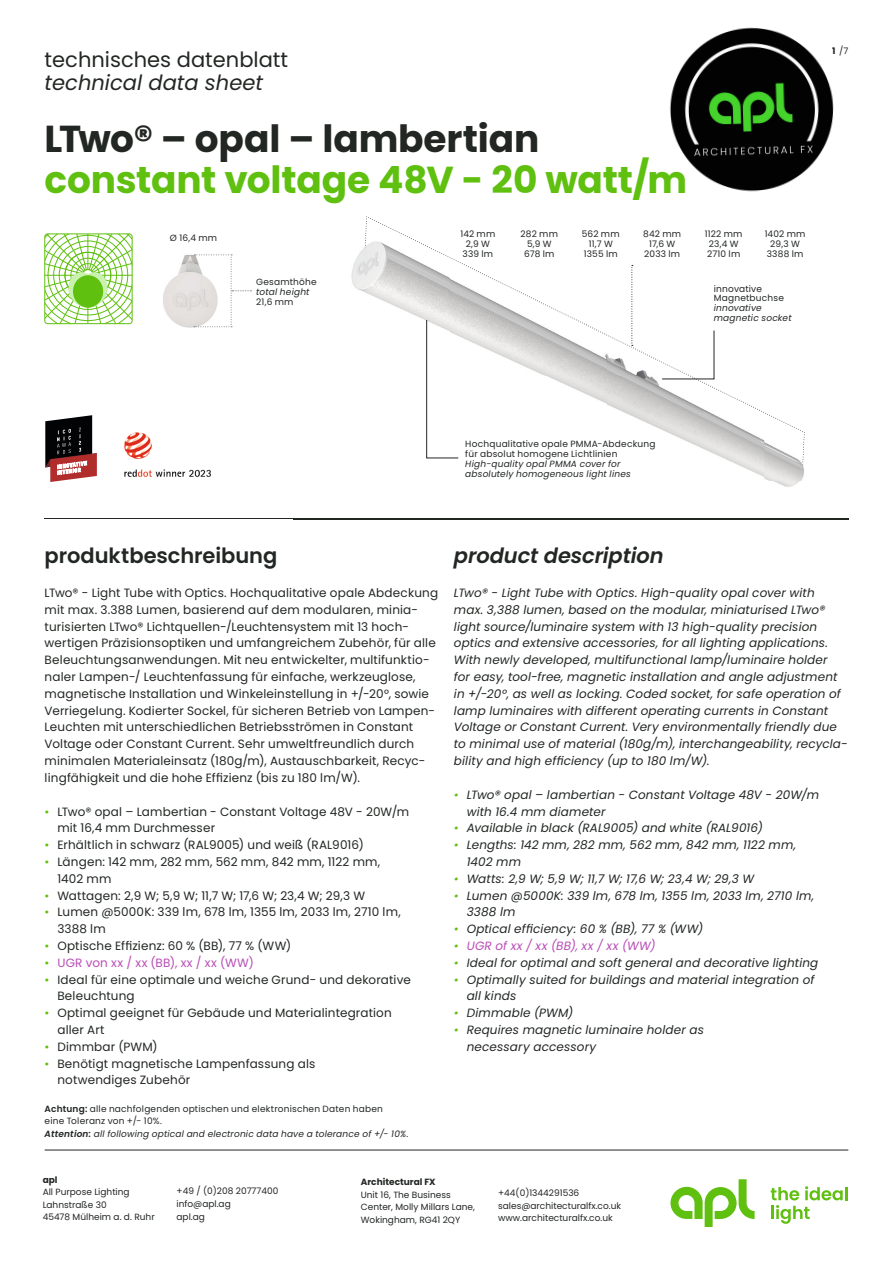
<style>
.page{position:relative;width:893px;height:1263px;background:#fff}
.page>*{position:absolute;margin:0;border:0;box-sizing:border-box;transform-origin:0 0}
.t1{font:700 37.5px "Poppins";letter-spacing:-.005em;color:#5fc00f}
.t2{font:700 37.5px "Poppins";letter-spacing:-.005em;color:#222723}
.t3{font:21px "Poppins";color:#222723}
.t4{font:600 21px "Poppins";letter-spacing:-.005em;color:#222723}
.t5{font:italic 600 21px "Poppins";letter-spacing:-.005em;color:#222723}
.t6{font:italic 21px "Poppins";color:#222723}
.t7{font:12px/16.8px "Poppins";letter-spacing:.015em;color:#222723}
.t8{font:italic 12px/16.8px "Poppins";letter-spacing:.01em;color:#222723}
.t9{font:12px "Poppins";letter-spacing:.03em;color:#b94cb5}
.t10{font:italic 12px "Poppins";letter-spacing:.035em;color:#b94cb5}
.t11{font:9px/9.9px "Poppins";letter-spacing:.02em;color:#222723;text-align:center}
.t12{font:9px/12.6px "Poppins";color:#222723}
.t13{font:italic 9px/9.9px "Poppins";letter-spacing:.02em;color:#222723}
.t14{font:9px/12.6px "Poppins";color:#222723}
.t15{font:700 9px "Poppins";color:#222723}
.t16{font:700 9px "Poppins";color:#222723}
.s1{font-weight:700}
.s2{color:#5fc00f}
.s3{font-weight:600}
.s4{font-weight:600;font-style:italic}
.s5{font-style:italic}
</style>
<div class="page">
<svg style="left:771px;top:1186px;width:76px;height:38px"></svg>
<svg style="left:670px;top:1179px;width:85px;height:48px"></svg>
<hr style="left:45px;top:1150px;width:803px;height:1px;background:#222723">
<hr style="left:45px;top:518px;width:803px;height:1px;background:#222723">
<svg style="left:45px;top:415px;width:52px;height:67px"></svg>
<img style="left:124px;top:432px;width:87px;height:45px">
<img style="left:351px;top:234px;width:309px;height:142px">
<img style="left:764px;top:412px;width:85px;height:108px">
<img style="left:293px;top:376px;width:314px;height:144px">
<img style="left:607px;top:376px;width:157px;height:101px">
<img style="left:293px;top:518px;width:555px;height:1px">
<img style="left:368px;top:218px;width:35px;height:17px">
<img style="left:476px;top:271px;width:35px;height:17px">
<img style="left:586px;top:325px;width:33px;height:16px">
<img style="left:694px;top:378px;width:33px;height:17px">
<svg style="left:364px;top:218px;width:3px;height:47px"></svg>
<img style="left:802px;top:432px;width:3px;height:38px">
<img style="left:163px;top:255px;width:70px;height:73px">
<svg style="left:194px;top:254px;width:57px;height:73px"></svg>
<svg style="left:426px;top:319px;width:33px;height:140px"></svg>
<svg style="left:661px;top:330px;width:54px;height:50px"></svg>
<div style="left:44px;top:233px;width:88px;height:91px;border:1px solid #5fc00f;border-radius:3px"></div>
<svg style="left:45px;top:234px;width:87px;height:90px"></svg>
<div style="left:73px;top:275px;width:30px;height:33px;background:#5fc00f;border-radius:50%"></div>
<svg style="left:631px;top:265px;width:2px;height:81px"></svg>
<img style="left:669px;top:27px;width:165px;height:165px">
<h2 class="t3" style="left:45px;top:47px;width:245px">technisches datenblatt</h2>
<h2 class="t6" style="left:45px;top:70px;width:220px">technical data sheet</h2>
<h1 class="t2" style="left:45px;top:117px;width:496px">LTwo® – opal – lambertian</h1>
<h1 class="t1" style="left:45px;top:158px;width:644px">constant voltage 48V - 20 watt/m</h1>
<p class="t11" style="left:170px;top:233px;width:49px">Ø 16,4 mm</p>
<p class="t11" style="left:256px;top:277px;width:62px">Gesamthöhe</p>
<p class="t13" style="left:256px;top:287px;width:55px">total height</p>
<p class="t11" style="left:256px;top:297px;width:39px">21,6 mm</p>
<p class="t11" style="left:460px;top:229px;width:36px">142 mm<br>2,9 W<br>339 lm</p>
<p class="t11" style="left:521px;top:229px;width:39px">282 mm<br>5,9 W<br>678 lm</p>
<p class="t11" style="left:582px;top:229px;width:39px">562 mm<br>11,7 W<br>1355 lm</p>
<p class="t11" style="left:643px;top:229px;width:39px">842 mm<br>17,6 W<br>2033 lm</p>
<p class="t11" style="left:705px;top:229px;width:39px;text-align:left">1122 mm<br>23,4 W<br>2710 lm</p>
<p class="t11" style="left:765px;top:229px;width:42px">1402 mm<br>29,3 W<br>3388 lm</p>
<p class="t11" style="left:714px;top:283px;width:72px;text-align:left">innovative<br>Magnetbuchse</p>
<p class="t13" style="left:714px;top:303px;width:79px">innovative magnetic socket</p>
<p class="t11" style="left:832px;top:46px;width:18px"><span class="s1">1</span> /7</p>
<p class="t11" style="left:465px;top:439px;width:192px;text-align:left">Hochqualitative opale PMMA-Abdeckung für absolut homogene Lichtlinien</p>
<p class="t13" style="left:465px;top:459px;width:167px">High-quality opal PMMA cover for absolutely homogeneous light lines</p>
<h2 class="t4" style="left:45px;top:544px;width:234px">produktbeschreibung</h2>
<p class="t7" style="left:45px;top:584px;width:395px">LTwo® - Light Tube with Optics. Hochqualitative opale Abdeckung mit max. 3.388 Lumen, basierend auf dem modularen, minia&shy;turisierten LTwo® Lichtquellen-/Leuchtensystem mit 13 hoch&shy;wertigen Präzisionsoptiken und umfangreichem Zubehör, für alle Beleuchtungsanwendungen. Mit neu entwickelter, multifunktio&shy;naler Lampen-/ Leuchtenfassung für einfache, werkzeuglose, magnetische Installation und Winkeleinstellung in +/-20°, sowie Verriegelung. Kodierter Sockel, für sicheren Betrieb von Lampen-Leuchten mit unterschiedlichen Betriebsströmen in Constant Voltage oder Constant Current. Sehr umweltfreundlich durch minimalen Materialeinsatz (180g/m), Austauschbarkeit, Recyc&shy;lingfähigkeit und die hohe Effizienz (bis zu 180 lm/W).</p>
<p class="t7" style="left:57px;top:803px;width:353px;text-indent:-13px"><span class="s2">•</span> LTwo® opal – Lambertian - Constant Voltage 48V - 20W/m mit 16,4 mm Durchmesser</p>
<p class="t7" style="left:45px;top:836px;width:321px"><span class="s2">•</span> Erhältlich in schwarz (RAL9005) und weiß (RAL9016)</p>
<p class="t7" style="left:57px;top:853px;width:324px;text-indent:-13px"><span class="s2">•</span> Längen: 142 mm, 282 mm, 562 mm, 842 mm, 1122 mm,<br>1402 mm</p>
<p class="t7" style="left:45px;top:887px;width:322px"><span class="s2">•</span> Wattagen: 2,9 W; 5,9 W; 11,7 W; 17,6 W; 23,4 W; 29,3 W</p>
<p class="t7" style="left:57px;top:904px;width:345px;text-indent:-13px"><span class="s2">•</span> Lumen @5000K: 339 lm, 678 lm, 1355 lm, 2033 lm, 2710 lm,<br>3388 lm</p>
<p class="t7" style="left:45px;top:937px;width:248px"><span class="s2">•</span> Optische Effizienz: 60 % (BB), 77 % (WW)</p>
<p class="t9" style="left:45px;top:955px;width:211px"><span class="s2">•</span> UGR von xx / xx (BB), xx / xx (WW)</p>
<p class="t7" style="left:57px;top:971px;width:355px;text-indent:-13px"><span class="s2">•</span> Ideal für eine optimale und weiche Grund- und dekorative<br>Beleuchtung</p>
<p class="t7" style="left:57px;top:1004px;width:336px;text-indent:-13px"><span class="s2">•</span> Optimal geeignet für Gebäude und Materialintegration aller Art</p>
<p class="t7" style="left:45px;top:1038px;width:114px"><span class="s2">•</span> Dimmbar (PWM)</p>
<p class="t7" style="left:57px;top:1055px;width:260px;text-indent:-13px"><span class="s2">•</span> Benötigt magnetische Lampenfassung als notwendiges Zubehör</p>
<p class="t11" style="left:45px;top:1102px;width:365px;line-height:12.6px;text-align:left"><span class="s3">Achtung:</span> alle nachfolgenden optischen und elektronischen Daten haben<br>eine Toleranz von +/- 10%.<br><span class="s4">Attention:</span> <span class="s5">all following optical and electronic data have a tolerance of +/- 10%.</span></p>
<h2 class="t5" style="left:454px;top:544px;width:211px">product description</h2>
<p class="t8" style="left:454px;top:584px;width:395px">LTwo® - Light Tube with Optics. High-quality opal cover with<br>max. 3,388 lumen, based on the modular, miniaturised LTwo® light source/luminaire system with 13 high-quality precision optics and extensive accessories, for all lighting applications.<br>With newly developed, multifunctional lamp/luminaire holder<br>for easy, tool-free, magnetic installation and angle adjustment in +/-20°, as well as locking. Coded socket, for safe operation of lamp luminaires with different operating currents in Constant Voltage or Constant Current. Very environmentally friendly due to minimal use of material (180g/m), interchangeability, recycla&shy;bility and high efficiency (up to 180 lm/W).</p>
<p class="t8" style="left:467px;top:786px;width:354px;text-indent:-13px"><span class="s2">•</span> LTwo® opal – lambertian - Constant Voltage 48V - 20W/m with 16.4 mm diameter</p>
<p class="t8" style="left:454px;top:820px;width:310px"><span class="s2">•</span> Available in black (RAL9005) and white (RAL9016)</p>
<p class="t8" style="left:467px;top:836px;width:331px;text-indent:-13px"><span class="s2">•</span> Lengths: 142 mm, 282 mm, 562 mm, 842 mm, 1122 mm,<br>1402 mm</p>
<p class="t8" style="left:454px;top:870px;width:302px"><span class="s2">•</span> Watts: 2,9 W; 5,9 W; 11,7 W; 17,6 W; 23,4 W; 29,3 W</p>
<p class="t8" style="left:467px;top:887px;width:349px;text-indent:-13px"><span class="s2">•</span> Lumen @5000K: 339 lm, 678 lm, 1355 lm, 2033 lm, 2710 lm,<br>3388 lm</p>
<p class="t8" style="left:454px;top:920px;width:251px"><span class="s2">•</span> Optical efficiency: 60 % (BB), 77 % (WW)</p>
<p class="t10" style="left:454px;top:939px;width:203px"><span class="s2">•</span> UGR of xx / xx (BB), xx / xx (WW)</p>
<p class="t8" style="left:454px;top:954px;width:366px"><span class="s2">•</span> Ideal for optimal and soft general and decorative lighting</p>
<p class="t8" style="left:467px;top:971px;width:349px;text-indent:-13px"><span class="s2">•</span> Optimally suited for buildings and material integration of all kinds</p>
<p class="t8" style="left:454px;top:1004px;width:121px"><span class="s2">•</span> Dimmable (PWM)</p>
<p class="t8" style="left:467px;top:1021px;width:239px;text-indent:-13px"><span class="s2">•</span> Requires magnetic luminaire holder as necessary accessory</p>
<p class="t16" style="left:43px;top:1174px;width:16px">apl</p>
<p class="t14" style="left:43px;top:1186px;width:114px">All Purpose Lighting<br>Lahnstraße 30<br>45478 Mülheim a. d. Ruhr</p>
<p class="t14" style="left:177px;top:1185px;width:103px">+49 / (0)208 20777400 info@apl.ag<br>apl.ag</p>
<p class="t15" style="left:361px;top:1177px;width:76px">Architectural FX</p>
<p class="t12" style="left:361px;top:1188px;width:116px">Unit 16, The Business<br>Center, Molly Millars Lane,<br>Wokingham, RG41 2QY</p>
<p class="t12" style="left:498px;top:1187px;width:124px">+44(0)1344291536 sales@architecturalfx.co.uk www.architecturalfx.co.uk</p>
</div>
